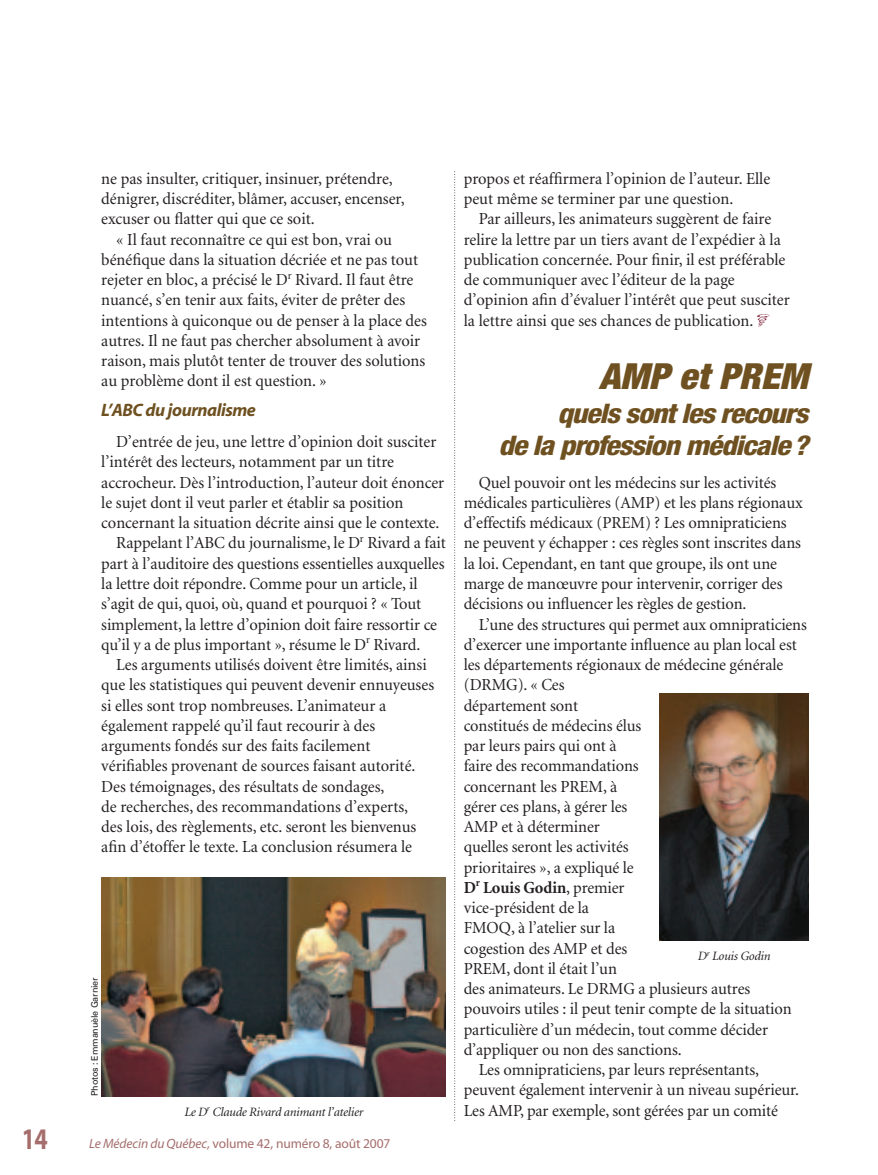
<style>
.page{position:relative;width:878px;height:1175px;background:#fff}
.page>*{position:absolute;margin:0;border:0;box-sizing:border-box;transform-origin:0 0}
.t1{font:italic 900 condensed 36px "Helvetica Neue";color:#6f5121;scale:1.05 1}
.t2{font:700 30px "Myriad";color:#a56e6c;scale:.8 1}
.t3{font:italic 800 condensed 27px/31.5px "Helvetica Neue";letter-spacing:-.035em;color:#6f5121;text-align:right;scale:1.1 1}
.t4{font:italic 700 18px "Myriad";letter-spacing:-.025em;color:#6f5121}
.t5{font:16.8px/20.2px "Minion";letter-spacing:-.005em;color:#231f20}
.t6{font:700 16.8px "Minion";letter-spacing:-.005em;color:#231f20}
.t7{font:13.5px "Myriad";letter-spacing:-.01em;color:#a56e6c}
.t8{font:italic 12.75px "Minion";letter-spacing:-.015em;color:#231f20}
.t9{font:9px "Univers";letter-spacing:-.015em;color:#231f20}
.s1{font-style:italic}
.s2{font-weight:400}
</style>
<div class="page">
<svg style="left:454px;top:172px;width:1px;height:947px"></svg>
<img style="left:659px;top:693px;width:149px;height:247px">
<img style="left:101px;top:878px;width:345px;height:218px">
<p class="t5" style="left:101px;top:170px;width:305px">ne pas insulter, critiquer, insinuer, prétendre, dénigrer, discréditer, blâmer, accuser, encenser, excuser ou flatter qui que ce soit.</p>
<p class="t5" style="left:101px;top:230px;width:327px;text-indent:15px">« Il faut reconnaître ce qui est bon, vrai ou bénéfique dans la situation décriée et ne pas tout rejeter en bloc, a précisé le D<sup>r</sup> Rivard. Il faut être nuancé, s’en tenir aux faits, éviter de prêter des intentions à quiconque ou de penser à la place des autres. Il ne faut pas chercher absolument à avoir raison, mais plutôt tenter de trouver des solutions au problème dont il est question. »</p>
<p class="t4" style="left:101px;top:403px;width:156px">L’ABC du journalisme</p>
<p class="t5" style="left:116px;top:433px;width:321px">D’entrée de jeu, une lettre d’opinion doit susciter</p>
<p class="t5" style="left:101px;top:453px;width:294px">l’intérêt des lecteurs, notamment par un titre</p>
<p class="t5" style="left:101px;top:473px;width:344px">accrocheur. Dès l’introduction, l’auteur doit énoncer</p>
<p class="t5" style="left:101px;top:494px;width:304px">le sujet dont il veut parler et établir sa position</p>
<p class="t5" style="left:101px;top:514px;width:340px">concernant la situation décrite ainsi que le contexte.</p>
<p class="t5" style="left:116px;top:534px;width:331px">Rappelant l’ABC du journalisme, le D<sup>r</sup> Rivard a fait</p>
<p class="t5" style="left:101px;top:554px;width:344px">part à l’auditoire des questions essentielles auxquelles</p>
<p class="t5" style="left:101px;top:575px;width:318px">la lettre doit répondre. Comme pour un article, il</p>
<p class="t5" style="left:101px;top:595px;width:321px">s’agit de qui, quoi, où, quand et pourquoi ? « Tout</p>
<p class="t5" style="left:101px;top:615px;width:337px">simplement, la lettre d’opinion doit faire ressortir ce</p>
<p class="t5" style="left:101px;top:635px;width:321px">qu’il y a de plus important », résume le D<sup>r</sup> Rivard.</p>
<p class="t5" style="left:116px;top:656px;width:312px">Les arguments utilisés doivent être limités, ainsi</p>
<p class="t5" style="left:101px;top:676px;width:334px">que les statistiques qui peuvent devenir ennuyeuses</p>
<p class="t5" style="left:101px;top:696px;width:286px">si elles sont trop nombreuses. L’animateur a</p>
<p class="t5" style="left:101px;top:716px;width:275px">également rappelé qu’il faut recourir à des</p>
<p class="t5" style="left:101px;top:737px;width:270px">arguments fondés sur des faits facilement</p>
<p class="t5" style="left:101px;top:757px;width:316px">vérifiables provenant de sources faisant autorité.</p>
<p class="t5" style="left:101px;top:777px;width:284px">Des témoignages, des résultats de sondages,</p>
<p class="t5" style="left:101px;top:797px;width:308px">de recherches, des recommandations d’experts,</p>
<p class="t5" style="left:101px;top:818px;width:316px">des lois, des règlements, etc. seront les bienvenus</p>
<p class="t5" style="left:101px;top:838px;width:312px">afin d’étoffer le texte. La conclusion résumera le</p>
<p class="t9" style="left:91px;top:1096px;width:120px;rotate:-90deg">Photos : Emmanuèle Garnier</p>
<p class="t8" style="left:184px;top:1106px;width:180px">Le D<sup>r</sup> Claude Rivard animant l’atelier</p>
<h2 class="t2" style="left:22px;top:1127px;width:34px">14</h2>
<p class="t7" style="left:89px;top:1138px;width:303px"><span class="s1">Le Médecin du Québec,</span> volume 42, numéro 8, août 2007</p>
<p class="t5" style="left:464px;top:170px;width:308px">propos et réaffirmera l’opinion de l’auteur. Elle peut même se terminer par une question.</p>
<p class="t5" style="left:464px;top:210px;width:327px;text-indent:15px">Par ailleurs, les animateurs suggèrent de faire relire la lettre par un tiers avant de l’expédier à la publication concernée. Pour finir, il est préférable de communiquer avec l’éditeur de la page d’opinion afin d’évaluer l’intérêt que peut susciter la lettre ainsi que ses chances de publication.</p>
<h1 class="t1" style="left:599px;top:364px;width:200px">AMP et PREM</h1>
<h3 class="t3" style="left:498px;top:400px;width:283px">quels sont les recours<br>de la profession médicale?</h3>
<p class="t5" style="left:463px;top:473px;width:340px;text-indent:15px">Quel pouvoir ont les médecins sur les activités médicales particulières (AMP) et les plans régionaux d’effectifs médicaux (PREM) ? Les omnipraticiens ne peuvent y échapper : ces règles sont inscrites dans la loi. Cependant, en tant que groupe, ils ont une marge de manœuvre pour intervenir, corriger des décisions ou influencer les règles de gestion.</p>
<p class="t5" style="left:478px;top:615px;width:329px">L’une des structures qui permet aux omnipraticiens</p>
<p class="t5" style="left:463px;top:635px;width:334px">d’exercer une importante influence au plan local est</p>
<p class="t5" style="left:463px;top:656px;width:321px">les départements régionaux de médecine générale</p>
<p class="t5" style="left:463px;top:676px;width:102px">(DRMG). « Ces</p>
<p class="t5" style="left:463px;top:696px;width:116px">département sont</p>
<p class="t5" style="left:463px;top:716px;width:179px">constitués de médecins élus</p>
<p class="t5" style="left:463px;top:737px;width:154px">par leurs pairs qui ont à</p>
<p class="t5" style="left:463px;top:757px;width:176px">faire des recommandations</p>
<p class="t5" style="left:463px;top:777px;width:155px">concernant les PREM, à</p>
<p class="t5" style="left:463px;top:797px;width:165px">gérer ces plans, à gérer les</p>
<p class="t5" style="left:463px;top:818px;width:137px">AMP et à déterminer</p>
<p class="t5" style="left:463px;top:838px;width:166px">quelles seront les activités</p>
<p class="t5" style="left:463px;top:858px;width:171px">prioritaires », a expliqué le</p>
<p class="t6" style="left:464px;top:881px;width:162px">D<sup>r</sup> Louis Godin<span class="s2">, premier</span></p>
<p class="t5" style="left:464px;top:899px;width:127px">vice-président de la</p>
<p class="t5" style="left:464px;top:919px;width:153px">FMOQ, à l’atelier sur la</p>
<p class="t5" style="left:464px;top:939px;width:165px">cogestion des AMP et des</p>
<p class="t5" style="left:464px;top:959px;width:155px">PREM, dont il était l’un</p>
<p class="t5" style="left:464px;top:980px;width:288px">des animateurs. Le DRMG a plusieurs autres</p>
<p class="t5" style="left:464px;top:1000px;width:329px">pouvoirs utiles : il peut tenir compte de la situation</p>
<p class="t5" style="left:464px;top:1020px;width:306px">particulière d’un médecin, tout comme décider</p>
<p class="t5" style="left:464px;top:1040px;width:219px">d’appliquer ou non des sanctions.</p>
<p class="t5" style="left:479px;top:1061px;width:282px">Les omnipraticiens, par leurs représentants,</p>
<p class="t5" style="left:464px;top:1081px;width:337px">peuvent également intervenir à un niveau supérieur.</p>
<p class="t5" style="left:464px;top:1101px;width:315px">Les AMP, par exemple, sont gérées par un comité</p>
<p class="t8" style="left:697px;top:951px;width:74px">D<sup>r</sup> Louis Godin</p>
</div>
